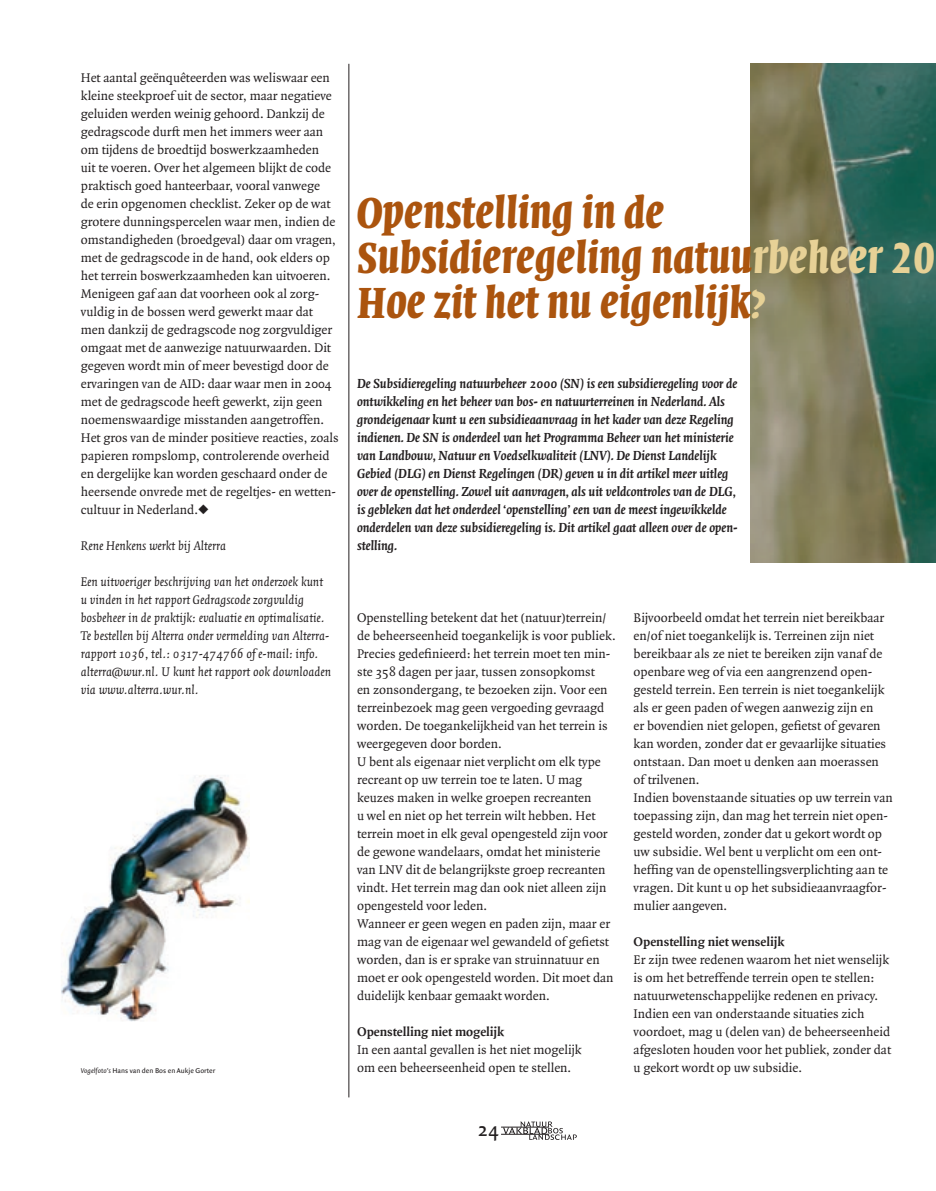
<style>
.page{position:relative;width:936px;height:1191px;background:#fff}
.page>*{position:absolute;margin:0;border:0;box-sizing:border-box;transform-origin:0 0}
.t1{font:italic 700 45px/45px "Quadraat Dis";color:#ab540e}
.t2{font:21px "Quadraat Sans";color:#231f20}
.t3{font:italic 700 13.95px/18px "Quadraat";color:#231f20}
.t4{font:13.5px/18px "Quadraat";color:#231f20}
.t5{font:italic 13.5px/18px "Quadraat";color:#231f20}
.t6{font:700 13.5px "Quadraat";color:#231f20}
.t7{font:7.5px "Quadraat Sans";color:#231f20}
.s1{color:#e7d196}
.s2{font-style:italic}
</style>
<div class="page">
<svg style="left:503px;top:1121px;width:73px;height:18px"></svg>
<hr style="left:501px;top:1126px;width:48px;height:1px;background:#231f20">
<hr style="left:501px;top:1134px;width:48px;height:1px;background:#231f20">
<img style="left:61px;top:775px;width:189px;height:246px">
<hr style="left:348px;top:64px;width:1px;height:1033px;background:#231f20">
<img style="left:750px;top:64px;width:185px;height:498px">
<p class="t4" style="left:81px;top:69px;width:259px">Het aantal geënquêteerden was weliswaar een kleine steekproef uit de sector, maar negatieve geluiden werden weinig gehoord. Dankzij de gedragscode durft men het immers weer aan om tijdens de broedtijd boswerkzaamheden<br>uit te voeren. Over het algemeen blijkt de code praktisch goed hanteerbaar, vooral vanwege<br>de erin opgenomen checklist. Zeker op de wat grotere dunningspercelen waar men, indien de omstandigheden (broedgeval) daar om vragen, met de gedragscode in de hand, ook elders op het terrein boswerkzaamheden kan uitvoeren.<br>Menigeen gaf aan dat voorheen ook al zorg&shy;vuldig in de bossen werd gewerkt maar dat men dankzij de gedragscode nog zorgvuldiger omgaat met de aanwezige natuurwaarden. Dit gegeven wordt min of meer bevestigd door de ervaringen van de AID: daar waar men in 2004 met de gedragscode heeft gewerkt, zijn geen noemenswaardige misstanden aangetroffen.<br>Het gros van de minder positieve reacties, zoals papieren rompslomp, controlerende overheid en dergelijke kan worden geschaard onder de heersende onvrede met de regeltjes- en wetten&shy;cultuur in Nederland.◆</p>
<p class="t5" style="left:81px;top:537px;width:147px">Rene Henkens werkt bij Alterra</p>
<p class="t5" style="left:81px;top:573px;width:252px">Een uitvoeriger beschrijving van het onderzoek kunt u vinden in het rapport Gedragscode zorgvuldig bosbeheer in de praktijk: evaluatie en optimalisatie.<br>Te bestellen bij Alterra onder vermelding van Alterra&shy;rapport 1036, tel.: 0317-474766 of e-mail: info. alterra@wur.nl. U kunt het rapport ook downloaden via www.alterra.wur.nl.</p>
<h1 class="t1" style="left:357px;top:192px;width:579px">Openstelling in de<br>Subsidieregeling natuu<span class="s1">rbeheer 20<br></span>Hoe zit het nu eigenlijk<span class="s1">?</span></h1>
<p class="t3" style="left:357px;top:375px;width:382px">De Subsidieregeling natuurbeheer 2000 (SN) is een subsidieregeling voor de ontwikkeling en het beheer van bos- en natuurterreinen in Nederland. Als grondeigenaar kunt u een subsidieaanvraag in het kader van deze Regeling indienen. De SN is onderdeel van het Programma Beheer van het ministerie van Landbouw, Natuur en Voedselkwaliteit (LNV). De Dienst Landelijk Gebied (DLG) en Dienst Regelingen (DR) geven u in dit artikel meer uitleg over de openstelling. Zowel uit aanvragen, als uit veldcontroles van de DLG, is gebleken dat het onderdeel ‘openstelling’ een van de meest ingewikkelde onderdelen van deze subsidieregeling is. Dit artikel gaat alleen over de open&shy;stelling.</p>
<p class="t4" style="left:357px;top:609px;width:260px">Openstelling betekent dat het (natuur)terrein/ de beheerseenheid toegankelijk is voor publiek.<br>Precies gedefinieerd: het terrein moet ten min&shy;ste 358 dagen per jaar, tussen zonsopkomst<br>en zonsondergang, te bezoeken zijn. Voor een terreinbezoek mag geen vergoeding gevraagd worden. De toegankelijkheid van het terrein is weergegeven door borden.<br>U bent als eigenaar niet verplicht om elk type recreant op uw terrein toe te laten. U mag keuzes maken in welke groepen recreanten<br>u wel en niet op het terrein wilt hebben. Het terrein moet in elk geval opengesteld zijn voor de gewone wandelaars, omdat het ministerie van LNV dit de belangrijkste groep recreanten vindt. Het terrein mag dan ook niet alleen zijn opengesteld voor leden.<br>Wanneer er geen wegen en paden zijn, maar er mag van de eigenaar wel gewandeld of gefietst worden, dan is er sprake van struinnatuur en moet er ook opengesteld worden. Dit moet dan duidelijk kenbaar gemaakt worden.</p>
<p class="t6" style="left:357px;top:1024px;width:149px">Openstelling niet mogelijk</p>
<p class="t4" style="left:357px;top:1041px;width:226px">In een aantal gevallen is het niet mogelijk om een beheerseenheid open te stellen.</p>
<p class="t4" style="left:633px;top:609px;width:261px">Bijvoorbeeld omdat het terrein niet bereikbaar en/of niet toegankelijk is. Terreinen zijn niet bereikbaar als ze niet te bereiken zijn vanaf de openbare weg of via een aangrenzend open&shy;gesteld terrein. Een terrein is niet toegankelijk als er geen paden of wegen aanwezig zijn en<br>er bovendien niet gelopen, gefietst of gevaren kan worden, zonder dat er gevaarlijke situaties ontstaan. Dan moet u denken aan moerassen of trilvenen.<br>Indien bovenstaande situaties op uw terrein van toepassing zijn, dan mag het terrein niet open&shy;gesteld worden, zonder dat u gekort wordt op uw subsidie. Wel bent u verplicht om een ont&shy;heffing van de openstellingsverplichting aan te vragen. Dit kunt u op het subsidieaanvraagfor&shy;mulier aangeven.</p>
<p class="t6" style="left:633px;top:934px;width:152px">Openstelling niet wenselijk</p>
<p class="t4" style="left:633px;top:951px;width:259px">Er zijn twee redenen waarom het niet wenselijk is om het betreffende terrein open te stellen: natuurwetenschappelijke redenen en privacy.<br>Indien een van onderstaande situaties zich voordoet, mag u (delen van) de beheerseenheid afgesloten houden voor het publiek, zonder dat</p>
<p class="t7" style="left:81px;top:1066px;width:136px"><span class="s2">Vogelfoto’s</span> Hans van den Bos en Aukje Gorter</p>
<p class="t4" style="left:633px;top:1059px;width:170px">u gekort wordt op uw subsidie.</p>
<h2 class="t2" style="left:478px;top:1117px;width:22px">24</h2>
</div>
